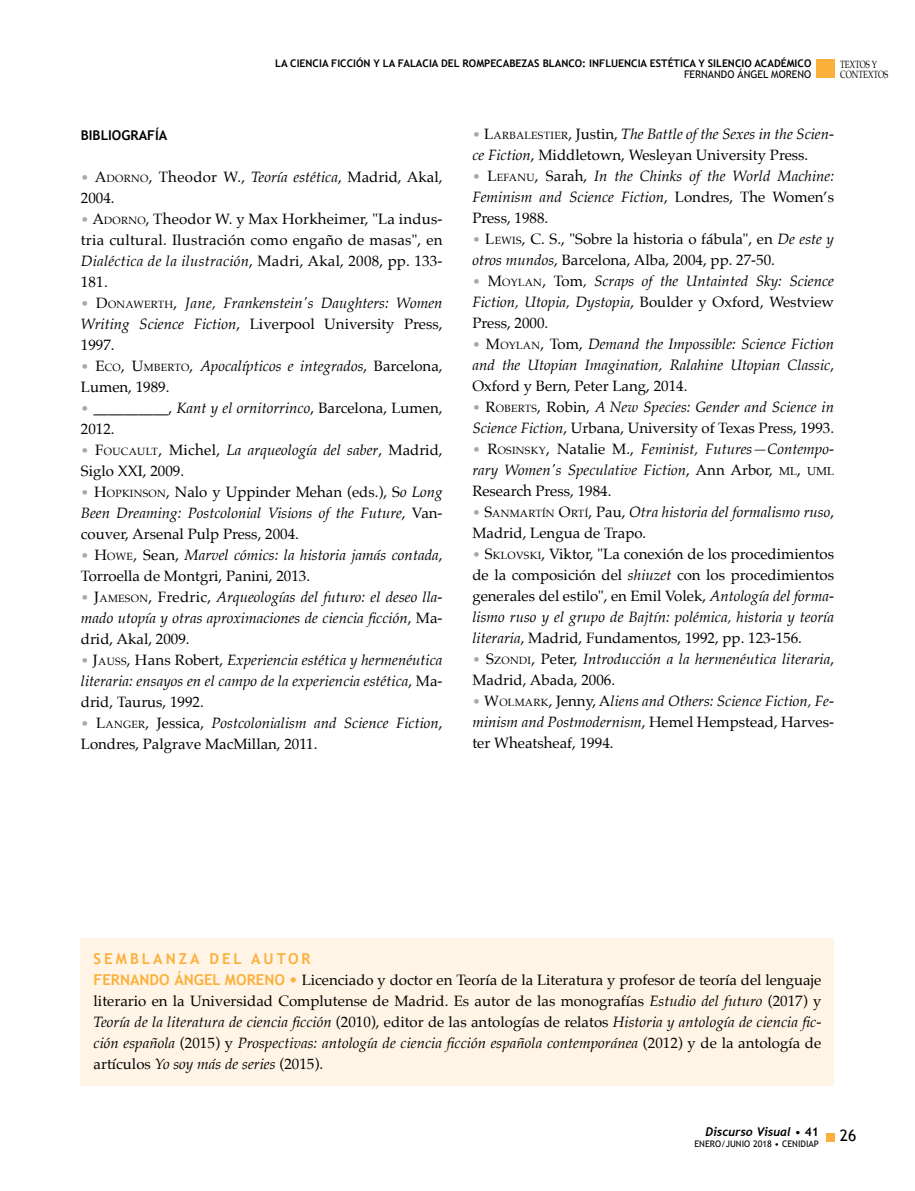
<style>
.page{position:relative;width:915px;height:1191px;background:#fff}
.page>*{position:absolute;margin:0;border:0;box-sizing:border-box;transform-origin:0 0}
.t1{font:15.75px "Trebuchet MS";color:#000}
.t2{font:15px/21px "Palatino";color:#000}
.t3{font:italic 15px/21px "Palatino";color:#000;text-align:justify}
.t4{font:700 15px "Trebuchet MS";letter-spacing:.2em;color:#fbb03b}
.t5{font:700 13.5px "Trebuchet MS";color:#000}
.t6{font:italic 700 12px "Trebuchet";color:#000}
.t7{font:700 10.5px "Trebuchet MS";color:#000}
.t8{font:10.5px "Trebuchet MS";color:#000}
.t9{font:10.5px/10.9px "Palatino";color:#000;scale:.75 1}
.t10{font:9px "Trebuchet MS";color:#000}
.s1{font-size:13.5px;color:#aba7a3}
.s2{font-style:inherit}
.s3{font-size:10.5px}
.s4{font-style:italic}
.s5{font-style:normal;font-size:13.5px;color:#aba7a3}
.s6{font-style:normal}
.s7{font-style:normal;font-size:10.5px}
.s8{font-style:normal;font-size:11.55px}
.s9{font-family:"Trebuchet MS";font-weight:700;color:#fbb03b}
.s10{color:#fbb03b}
.s11{font-family:"Trebuchet MS";font-weight:400;font-style:normal}
.s12{font-family:"Trebuchet MS";font-style:normal}
</style>
<div class="page">
<div style="left:825px;top:1133px;width:8px;height:8px;background:#fbb03b"></div>
<div style="left:815px;top:60px;width:18px;height:18px;background:#fbb03b"></div>
<div style="left:81px;top:938px;width:752px;height:148px;background:#fff4e6"></div>
<p class="t7" style="left:275px;top:57px;width:537px">LA CIENCIA FICCIÓN Y LA FALACIA DEL ROMPECABEZAS BLANCO: INFLUENCIA ESTÉTICA Y SILENCIO ACADÉMICO</p>
<p class="t8" style="left:683px;top:68px;width:129px">FERNANDO ÁNGEL MORENO</p>
<p class="t9" style="left:839px;top:58px;width:66px">TEXTOS Y<br>CONTEXTOS</p>
<p class="t5" style="left:81px;top:127px;width:88px">BIBLIOGRAFÍA</p>
<p class="t2" style="left:81px;top:166px;width:363px"><span class="s1">•</span> <span class="s2">A</span><span class="s3">DORNO</span><span class="s2">,</span> Theodor <span class="s2">W.</span>, <span class="s4">Teoría estética</span>, Madrid, Akal,<br>2004.</p>
<p class="t2" style="left:81px;top:208px;width:363px;text-align:justify"><span class="s1">•</span> <span class="s2">A</span><span class="s3">DORNO</span><span class="s2">,</span> Theodor <span class="s2">W.</span> y Max Horkheimer, "La indus&shy;tria cultural. Ilustración como engaño de masas", en <span class="s4">Dialéctica de la ilustración</span>, Madri, Akal, 2008, pp. 133- 181.</p>
<p class="t3" style="left:81px;top:292px;width:363px"><span class="s5">•</span> <span class="s6">D</span><span class="s7">ONAWERTH</span><span class="s6">,</span> Jane, Frankenstein's Daughters: Women Writing Science Fiction<span class="s6">, Liverpool University Press, 1997.</span></p>
<p class="t3" style="left:81px;top:355px;width:363px"><span class="s5">•</span> <span class="s6">E</span><span class="s7">CO</span><span class="s6">, U</span><span class="s7">MBERTO</span><span class="s6">,</span> Apocalípticos e integrados<span class="s6">, Barcelona,<br>Lumen, 1989.</span></p>
<p class="t2" style="left:81px;top:397px;width:363px"><span class="s1">•</span> __________, <span class="s4">Kant y el ornitorrinco</span>, Barcelona, Lumen,<br>2012.</p>
<p class="t2" style="left:81px;top:439px;width:363px"><span class="s1">•</span> <span class="s2">F</span><span class="s3">OUCAULT</span><span class="s2">,</span> Michel, <span class="s4">La arqueología del saber</span>, Madrid,<br>Siglo XXI, 2009.</p>
<p class="t2" style="left:81px;top:481px;width:363px;text-align:justify"><span class="s1">•</span> <span class="s2">H</span><span class="s3">OPKINSON</span>, Nalo y Uppinder Mehan (eds.), S<span class="s4">o Long Been Dreaming: Postcolonial Visions of the Future</span>, Van&shy;couver, Arsenal Pulp Press, 2004.</p>
<p class="t2" style="left:81px;top:544px;width:363px"><span class="s1">•</span> <span class="s2">H</span><span class="s3">OWE</span><span class="s2">,</span> Sean, <span class="s4">Marvel cómics: la historia jamás contada</span>,<br>Torroella de Montgri, Panini, 2013.</p>
<p class="t3" style="left:81px;top:586px;width:363px"><span class="s5">•</span> <span class="s6">J</span><span class="s7">AMESON</span><span class="s6">,</span> <span class="s6">Fredric,</span> Arqueologías del futuro: el deseo lla&shy;mado utopía y otras aproximaciones de ciencia ficción<span class="s6">, Ma&shy;drid, Akal, 2009.</span></p>
<p class="t3" style="left:81px;top:649px;width:363px"><span class="s5">•</span> <span class="s6">J</span><span class="s7">AUSS</span><span class="s6">,</span> <span class="s6">Hans Robert,</span> Experiencia estética y hermenéutica literaria: ensayos en el campo de la experiencia estética<span class="s6">, Ma&shy;drid, Taurus, 1992.</span></p>
<p class="t2" style="left:81px;top:712px;width:363px"><span class="s1">•</span> <span class="s2">L</span><span class="s3">ANGER</span><span class="s2">,</span> Jessica, <span class="s4">Postcolonialism and Science Fiction</span>,<br>Londres, Palgrave MacMillan, 2011.</p>
<p class="t2" style="left:472px;top:123px;width:363px"><span class="s1">•</span> <span class="s2">L</span><span class="s3">ARBALESTIER</span><span class="s2">,</span> Justin, <span class="s4">The Battle of the Sexes in the Scien&shy;ce Fiction</span>, Middletown, Wesleyan University Press.</p>
<p class="t3" style="left:472px;top:165px;width:363px"><span class="s5">•</span> <span class="s6">L</span><span class="s7">EFANU</span><span class="s6">,</span> <span class="s6">Sarah,</span> In the Chinks of the World Machine:<br>Feminism and Science Fiction<span class="s6">, Londres, The Women’s Press, 1988.</span></p>
<p class="t2" style="left:472px;top:228px;width:363px"><span class="s1">•</span> <span class="s2">L</span><span class="s3">EWIS</span><span class="s2">,</span> C. S., "Sobre la historia o fábula", en <span class="s4">De este y otros mundos</span>, Barcelona, Alba, 2004, pp. 27-50.</p>
<p class="t3" style="left:472px;top:270px;width:363px"><span class="s5">•</span> <span class="s6">M</span><span class="s7">OYLAN</span><span class="s6">,</span> <span class="s6">Tom</span>, Scraps of the Untainted Sky: Science Fiction, Utopia, Dystopia<span class="s6">, Boulder y Oxford, Westview Press, 2000.</span></p>
<p class="t3" style="left:472px;top:333px;width:363px"><span class="s5">•</span> <span class="s6">M</span><span class="s7">OYLAN</span><span class="s6">,</span> <span class="s6">Tom,</span> Demand the Impossible: Science Fiction and the Utopian Imagination, Ralahine Utopian Classic<span class="s6">, Oxford y Bern, Peter Lang, 2014.</span></p>
<p class="t3" style="left:472px;top:396px;width:363px"><span class="s5">•</span> <span class="s6">R</span><span class="s7">OBERTS</span><span class="s6">,</span> <span class="s6">Robin,</span> A New Species: Gender and Science in<br>Science Fiction<span class="s6">, Urbana, University of Texas Press, 1993.</span></p>
<p class="t3" style="left:472px;top:438px;width:363px"><span class="s5">•</span> <span class="s6">R</span><span class="s7">OSINSKY</span><span class="s6">,</span> <span class="s6">Natalie M.,</span> Feminist, Futures—Contempo&shy;rary Women's Speculative Fiction<span class="s6">, Ann Arbor,</span> <span class="s8">ML</span><span class="s6">,</span> <span class="s8">UML </span><span class="s6">Research Press, 1984.</span></p>
<p class="t3" style="left:472px;top:501px;width:363px"><span class="s5">•</span> <span class="s6">S</span><span class="s7">ANMARTÍN</span> <span class="s6">O</span><span class="s7">RTÍ</span><span class="s6">,</span> <span class="s6">Pau,</span> Otra historia del formalismo ruso<span class="s6">,<br>Madrid, Lengua de Trapo.</span></p>
<p class="t2" style="left:472px;top:543px;width:363px;text-align:justify"><span class="s1">•</span> <span class="s2">S</span><span class="s3">KLOVSKI</span>, Viktor, "La conexión de los procedimientos de la composición del <span class="s4">shiuzet</span> con los procedimientos generales del estilo", en Emil Volek, <span class="s4">Antología del forma&shy;lismo ruso y el grupo de Bajtín: polémica, historia y teoría literaria</span>, Madrid, Fundamentos, 1992, pp. 123-156.</p>
<p class="t3" style="left:472px;top:648px;width:363px"><span class="s5">•</span> <span class="s6">S</span><span class="s7">ZONDI</span><span class="s6">, Peter,</span> Introducción a la hermenéutica literaria<span class="s6">,<br>Madrid, Abada, 2006.</span></p>
<p class="t3" style="left:472px;top:690px;width:363px"><span class="s5">•</span> <span class="s6">W</span><span class="s7">OLMARK</span><span class="s6">,</span> <span class="s6">Jenny, A</span>liens and Others: Science Fiction, Fe&shy;minism and Postmodernism<span class="s6">, Hemel Hempstead, Harves&shy;ter Wheatsheaf, 1994.</span></p>
<p class="t4" style="left:94px;top:949px;width:218px">SEMBLANZA DEL AUTOR</p>
<p class="t2" style="left:94px;top:969px;width:729px;text-align:justify"><span class="s9">FERNANDO ÁNGEL MORENO</span> <span class="s10">•</span> Licenciado y doctor en Teoría de la Literatura y profesor de teoría del lenguaje literario en la Universidad Complutense de Madrid. Es autor de las monografías <span class="s4">Estudio del futuro</span> (2017) y <span class="s4">Teoría de la literatura de ciencia ficción</span> (2010), editor de las antologías de relatos <span class="s4">Historia y antología de ciencia fic&shy;ción española</span> (2015) y <span class="s4">Prospectivas: antología de ciencia ficción española contemporánea</span> (2012) y de la antología de artículos <span class="s4">Yo soy más de series</span> (2015).</p>
<p class="t6" style="left:705px;top:1124px;width:115px">Discurso Visual <span class="s11">•</span> <span class="s12">41</span></p>
<p class="t10" style="left:694px;top:1138px;width:126px">ENERO/JUNIO 2018 • CENIDIAP</p>
<p class="t1" style="left:839px;top:1126px;width:18px">26</p>
</div>
